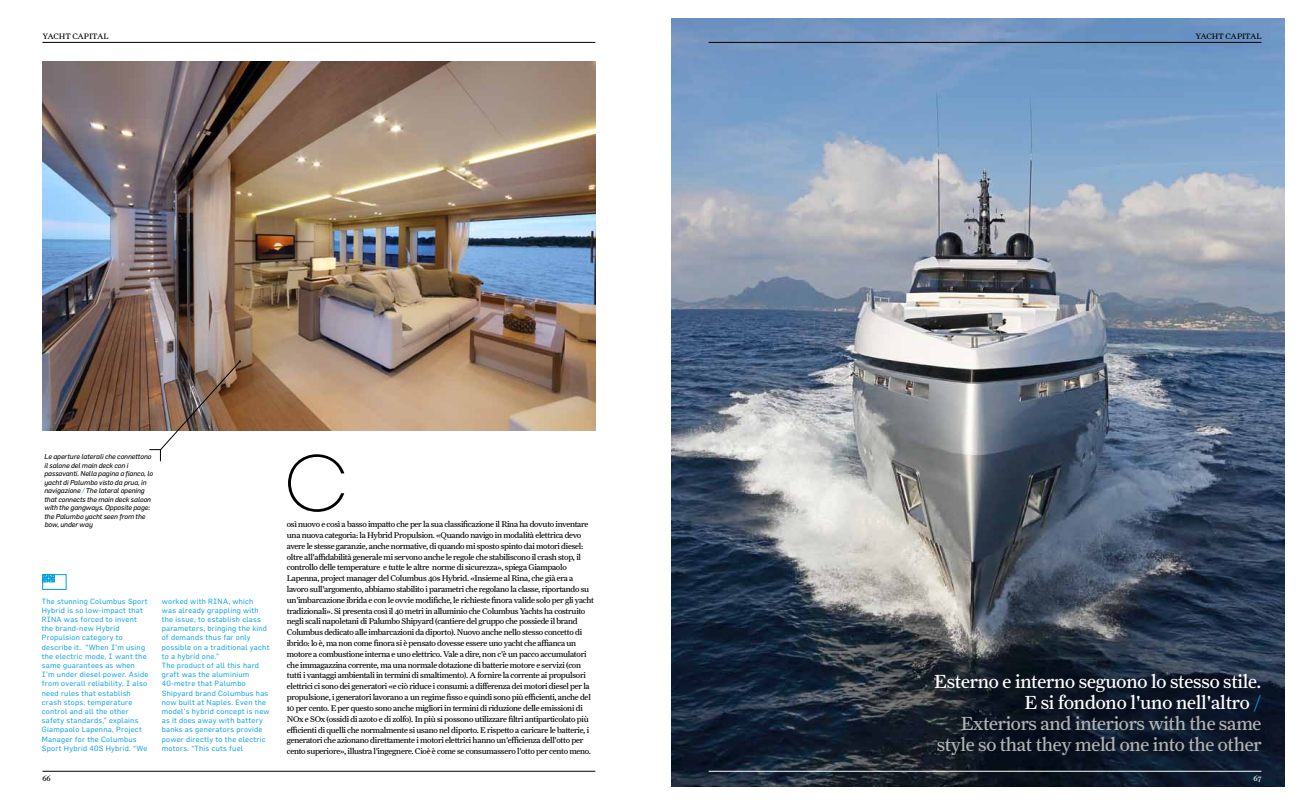
<style>
.page{position:relative;width:1304px;height:808px;background:#fff}
.page>*{position:absolute;margin:0;border:0;box-sizing:border-box;transform-origin:0 0}
.t1{font:103.7px "ITC Avant Garde MM 82 750";color:#000}
.t2{font:19px/21px "Farnham Text";letter-spacing:-.015em;color:#b1b3b4;text-align:right}
.t3{font:8.4px/10.8px "Farnham Text";letter-spacing:-.03em;color:#000}
.t4{font:8px "Farnham Text";letter-spacing:-.03em;color:#000}
.t5{font:8px "Farnham Text";color:#fff}
.t6{font:7.4px/9.2px "Flama";letter-spacing:.03em;color:#009ee0;scale:1.05 1}
.t7{font:italic 7px/8.5px "Flama";letter-spacing:-.015em;color:#000}
.s1{color:#009ee0}
.s2{color:#fff}
</style>
<div class="page">
<svg style="left:42px;top:574px;width:13px;height:8px"></svg>
<img style="left:43px;top:62px;width:552px;height:368px">
<img style="left:672px;top:18px;width:612px;height:769px">
<img style="left:149px;top:360px;width:92px;height:101px">
<hr style="left:42px;top:42px;width:553px;height:1px;background:#000">
<hr style="left:42px;top:771px;width:553px;height:1px;background:#000">
<hr style="left:709px;top:42px;width:552px;height:1px;background:#000">
<hr style="left:709px;top:771px;width:552px;height:1px;background:#fff">
<p class="t4" style="left:42px;top:31px;width:67px">Yacht Capital</p>
<p class="t7" style="left:44px;top:452px;width:110px">Le aperture laterali che connettono il salone del main deck con i passavanti. Nella pagina a fianco, lo yacht di Palumbo visto da prua, in navigazione <span class="s1">/</span> The lateral opening that connects the main deck saloon with the gangways. Opposite page: the Palumbo yacht seen from the bow, under way</p>
<p class="t6" style="left:42px;top:596px;width:103px">The stunning Columbus Sport<br>Hybrid is so low-impact that<br>RINA was forced to invent the brand-new Hybrid<br>Propulsion category to describe it. “When I’m using the electric mode, I want the same guarantees as when<br>I’m under diesel power. Aside from overall reliability, I also need rules that establish crash stops, temperature control and all the other safety standards,” explains<br>Giampaolo Lapenna, Project<br>Manager for the Columbus<br>Sport Hybrid 40S Hybrid. “We</p>
<p class="t6" style="left:162px;top:596px;width:104px">worked with RINA, which was already grappling with the issue, to establish class parameters, bringing the kind of demands thus far only possible on a traditional yacht to a hybrid one.”<br>The product of all this hard graft was the aluminium<br>40-metre that Palumbo<br>Shipyard brand Columbus has now built at Naples. Even the model’s hybrid concept is new as it does away with battery banks as generators provide power directly to the electric motors. “This cuts fuel</p>
<p class="t4" style="left:42px;top:773px;width:10px">66</p>
<h1 class="t1" style="left:284px;top:413px;width:68px">c</h1>
<p class="t3" style="left:287px;top:519px;width:309px">osì nuovo e così a basso impatto che per la sua classificazione il Rina ha dovuto inventare una nuova categoria: la Hybrid Propulsion. «Quando navigo in modalità elettrica devo avere le stesse garanzie, anche normative, di quando mi sposto spinto dai motori diesel: oltre all'affidabilità generale mi servono anche le regole che stabiliscono il crash stop, il controllo delle temperature e tutte le altre norme di sicurezza», spiega Giampaolo Lapenna, project manager del Columbus 40s Hybrid. «Insieme al Rina, che già era a lavoro sull'argomento, abbiamo stabilito i parametri che regolano la classe, riportando su un'imbarcazione ibrida e con le ovvie modifiche, le richieste finora valide solo per gli yacht tradizionali». Si presenta così il 40 metri in alluminio che Columbus Yachts ha costruito negli scali napoletani di Palumbo Shipyard (cantiere del gruppo che possiede il brand Columbus dedicato alle imbarcazioni da diporto). Nuovo anche nello stesso concetto di ibrido: lo è, ma non come finora si è pensato dovesse essere uno yacht che affianca un motore a combustione interna e uno elettrico. Vale a dire, non c'è un pacco accumulatori che immagazzina corrente, ma una normale dotazione di batterie motore e servizi (con tutti i vantaggi ambientali in termini di smaltimento). A fornire la corrente ai propulsori elettrici ci sono dei generatori «e ciò riduce i consumi: a differenza dei motori diesel per la propulsione, i generatori lavorano a un regime fisso e quindi sono più efficienti, anche del 10 per cento. E per questo sono anche migliori in termini di riduzione delle emissioni di NOx e SOx (ossidi di azoto e di zolfo). In più si possono utilizzare filtri antiparticolato più efficienti di quelli che normalmente si usano nel diporto. E rispetto a caricare le batterie, i generatori che azionano direttamente i motori elettrici hanno un'efficienza dell'otto per cento superiore», illustra l'ingegnere. Cioè è come se consumassero l'otto per cento meno.</p>
<p class="t4" style="left:1195px;top:31px;width:67px">Yacht Capital</p>
<h2 class="t2" style="left:934px;top:671px;width:329px"><span class="s2">Esterno e interno seguono lo stesso stile.<br>E si fondono l'uno nell'altro</span> <span class="s1">/<br></span>Exteriors and interiors with the same style so that they meld one into the other</h2>
<p class="t5" style="left:1253px;top:773px;width:9px">67</p>
</div>
